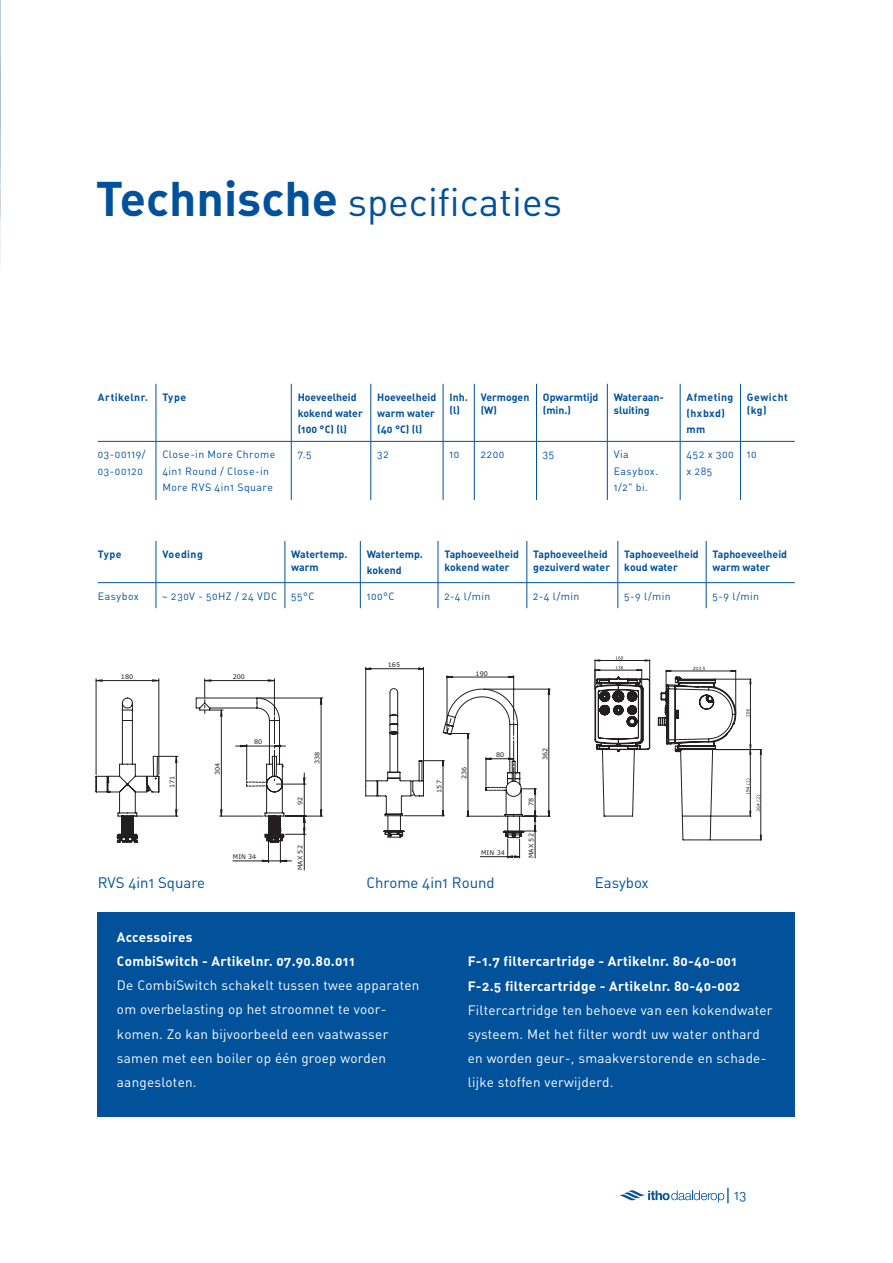
<style>
.page{position:relative;width:893px;height:1263px;background:#fff}
.page>*{position:absolute;margin:0;border:0;box-sizing:border-box;transform-origin:0 0}
.t1{font:39px "DIN Regular Alternate";color:#01519b}
.t2{font:15px "DIN Regular Alternate";color:#01519b}
.t3{font:13.5px/24px "DIN Regular Alternate";letter-spacing:.02em;color:#fff}
.t4{font:13.5px/24px "DIN Bold Alternate";letter-spacing:.02em;color:#fff}
.t5{font:13.5px "DIN Regular Alternate";color:#01519b}
.t6{font:10.5px/13px "DIN Bold Alternate";color:#01519b}
.t7{font:10.5px/16.5px "DIN Regular Alternate";letter-spacing:.045em;color:#01519b}
.t8{font:10.5px/15.9px "DIN Bold Alternate";letter-spacing:.045em;color:#01519b}
.t9{font:10.5px "DIN Bold Alternate";letter-spacing:.04em;color:#01519b}
.t10{font:6.45px "Verdana";color:#231f20}
.s1{font-family:"DIN Bold Alternate";font-size:48px}
.s2{font-size:18px}
</style>
<div class="page">
<svg style="left:619px;top:1190px;width:105px;height:12px"></svg>
<div style="left:98px;top:912px;width:697px;height:204px;background:#01519b"></div>
<img style="left:0;top:0;width:1px;height:263px">
<hr style="left:156px;top:384px;width:1px;height:57px;background:#01519b">
<hr style="left:291px;top:384px;width:1px;height:57px;background:#01519b">
<hr style="left:371px;top:384px;width:1px;height:57px;background:#01519b">
<hr style="left:443px;top:384px;width:1px;height:57px;background:#01519b">
<hr style="left:474px;top:384px;width:1px;height:57px;background:#01519b">
<hr style="left:536px;top:384px;width:1px;height:57px;background:#01519b">
<hr style="left:607px;top:384px;width:1px;height:57px;background:#01519b">
<hr style="left:680px;top:384px;width:1px;height:57px;background:#01519b">
<hr style="left:740px;top:384px;width:1px;height:57px;background:#01519b">
<hr style="left:98px;top:441px;width:58px;height:1px;background:#01519b">
<hr style="left:156px;top:441px;width:135px;height:1px;background:#01519b">
<hr style="left:156px;top:442px;width:1px;height:58px;background:#01519b">
<hr style="left:291px;top:441px;width:80px;height:1px;background:#01519b">
<hr style="left:291px;top:442px;width:1px;height:58px;background:#01519b">
<hr style="left:371px;top:441px;width:72px;height:1px;background:#01519b">
<hr style="left:371px;top:442px;width:1px;height:58px;background:#01519b">
<hr style="left:443px;top:441px;width:31px;height:1px;background:#01519b">
<hr style="left:443px;top:442px;width:1px;height:58px;background:#01519b">
<hr style="left:474px;top:441px;width:62px;height:1px;background:#01519b">
<hr style="left:474px;top:442px;width:1px;height:58px;background:#01519b">
<hr style="left:536px;top:441px;width:71px;height:1px;background:#01519b">
<hr style="left:536px;top:442px;width:1px;height:58px;background:#01519b">
<hr style="left:607px;top:441px;width:73px;height:1px;background:#01519b">
<hr style="left:607px;top:442px;width:1px;height:58px;background:#01519b">
<hr style="left:680px;top:441px;width:60px;height:1px;background:#01519b">
<hr style="left:680px;top:442px;width:1px;height:58px;background:#01519b">
<hr style="left:740px;top:441px;width:55px;height:1px;background:#01519b">
<hr style="left:740px;top:442px;width:1px;height:58px;background:#01519b">
<hr style="left:156px;top:541px;width:1px;height:41px;background:#01519b">
<hr style="left:285px;top:541px;width:1px;height:41px;background:#01519b">
<hr style="left:360px;top:541px;width:1px;height:41px;background:#01519b">
<hr style="left:438px;top:541px;width:1px;height:41px;background:#01519b">
<hr style="left:527px;top:541px;width:1px;height:41px;background:#01519b">
<hr style="left:618px;top:541px;width:1px;height:41px;background:#01519b">
<hr style="left:706px;top:541px;width:1px;height:41px;background:#01519b">
<hr style="left:98px;top:582px;width:58px;height:1px;background:#01519b">
<hr style="left:156px;top:582px;width:129px;height:1px;background:#01519b">
<svg style="left:156px;top:583px;width:1px;height:25px"></svg>
<hr style="left:285px;top:582px;width:75px;height:1px;background:#01519b">
<svg style="left:285px;top:583px;width:1px;height:25px"></svg>
<hr style="left:360px;top:582px;width:78px;height:1px;background:#01519b">
<svg style="left:360px;top:583px;width:1px;height:25px"></svg>
<hr style="left:438px;top:582px;width:89px;height:1px;background:#01519b">
<svg style="left:438px;top:583px;width:1px;height:25px"></svg>
<hr style="left:527px;top:582px;width:91px;height:1px;background:#01519b">
<svg style="left:527px;top:583px;width:1px;height:25px"></svg>
<hr style="left:618px;top:582px;width:88px;height:1px;background:#01519b">
<svg style="left:618px;top:583px;width:1px;height:25px"></svg>
<hr style="left:706px;top:582px;width:89px;height:1px;background:#01519b">
<svg style="left:706px;top:583px;width:1px;height:25px"></svg>
<svg style="left:365px;top:667px;width:185px;height:191px"></svg>
<hr style="left:304px;top:834px;width:1px;height:36px;background:#231f20">
<hr style="left:286px;top:816px;width:37px;height:1px;background:#231f20">
<hr style="left:259px;top:698px;width:64px;height:1px;background:#231f20">
<svg style="left:96px;top:679px;width:226px;height:184px"></svg>
<hr style="left:760px;top:749px;width:1px;height:91px;background:#231f20">
<hr style="left:711px;top:840px;width:50px;height:1px;background:#231f20">
<hr style="left:716px;top:749px;width:45px;height:1px;background:#231f20">
<svg style="left:746px;top:709px;width:3px;height:8px"></svg>
<hr style="left:714px;top:679px;width:37px;height:1px;background:#231f20">
<hr style="left:750px;top:679px;width:1px;height:70px;background:#231f20">
<hr style="left:750px;top:749px;width:1px;height:67px;background:#231f20">
<hr style="left:712px;top:816px;width:39px;height:1px;background:#231f20">
<svg style="left:746px;top:779px;width:15px;height:37px"></svg>
<svg style="left:595px;top:656px;width:141px;height:184px"></svg>
<h1 class="t1" style="left:96px;top:178px;width:468px"><span class="s1">Technische</span> specificaties</h1>
<p class="t9" style="left:98px;top:390px;width:52px">Artikelnr.</p>
<p class="t6" style="left:162px;top:390px;width:25px">Type</p>
<p class="t6" style="left:298px;top:389px;width:67px;line-height:15.9px">Hoeveelheid kokend water (100 °C) (l)</p>
<p class="t6" style="left:377px;top:389px;width:61px;line-height:15.9px">Hoeveelheid warm water (40 °C) (l)</p>
<p class="t6" style="left:449px;top:390px;width:20px">Inh. (l)</p>
<p class="t6" style="left:481px;top:390px;width:50px">Vermogen (W)</p>
<p class="t6" style="left:543px;top:390px;width:57px">Opwarmtijd (min.)</p>
<p class="t6" style="left:614px;top:390px;width:52px">Wateraan&shy;sluiting</p>
<p class="t8" style="left:686px;top:389px;width:48px">Afmeting (hxbxd) mm</p>
<p class="t8" style="left:747px;top:390px;width:42px;line-height:13px">Gewicht (kg)</p>
<p class="t7" style="left:98px;top:446px;width:49px">03-00119/<br>03-00120</p>
<p class="t7" style="left:162px;top:446px;width:115px">Close-in More Chrome<br>4in1 Round / Close-in<br>More RVS 4in1 Square</p>
<p class="t7" style="left:298px;top:446px;width:15px">7.5</p>
<p class="t7" style="left:377px;top:446px;width:13px">32</p>
<p class="t7" style="left:449px;top:446px;width:11px">10</p>
<p class="t7" style="left:481px;top:446px;width:25px">2200</p>
<p class="t7" style="left:543px;top:446px;width:13px">35</p>
<p class="t7" style="left:614px;top:446px;width:46px">Via<br>Easybox.<br>1/2" bi.</p>
<p class="t7" style="left:687px;top:446px;width:49px">452 x 300 x 285</p>
<p class="t7" style="left:747px;top:446px;width:11px">10</p>
<p class="t6" style="left:98px;top:547px;width:25px">Type</p>
<p class="t8" style="left:162px;top:546px;width:42px">Voeding</p>
<p class="t6" style="left:291px;top:547px;width:58px">Watertemp. warm</p>
<p class="t6" style="left:367px;top:546px;width:58px;line-height:15.9px">Watertemp. kokend</p>
<p class="t6" style="left:444px;top:547px;width:76px">Taphoeveelheid kokend water</p>
<p class="t6" style="left:533px;top:547px;width:78px">Taphoeveelheid gezuiverd water</p>
<p class="t6" style="left:624px;top:547px;width:76px">Taphoeveelheid koud water</p>
<p class="t6" style="left:712px;top:547px;width:76px">Taphoeveelheid warm water</p>
<p class="t7" style="left:98px;top:587px;width:43px">Easybox</p>
<p class="t7" style="left:162px;top:587px;width:116px">~ 230V - 50HZ / 24 VDC</p>
<p class="t7" style="left:291px;top:587px;width:25px">55°C</p>
<p class="t7" style="left:367px;top:587px;width:29px">100°C</p>
<p class="t7" style="left:444px;top:587px;width:48px">2-4 l/min</p>
<p class="t7" style="left:533px;top:587px;width:48px">2-4 l/min</p>
<p class="t7" style="left:624px;top:587px;width:48px">5-9 l/min</p>
<p class="t7" style="left:712px;top:587px;width:48px">5-9 l/min</p>
<p class="t10" style="left:121px;top:672px;width:14px">180</p>
<p class="t10" style="left:168px;top:788px;width:14px;rotate:-90deg">171</p>
<p class="t10" style="left:233px;top:672px;width:14px">200</p>
<p class="t10" style="left:213px;top:775px;width:14px;rotate:-90deg">304</p>
<p class="t10" style="left:254px;top:738px;width:10px">80</p>
<p class="t10" style="left:233px;top:853px;width:25px">MIN 34</p>
<p class="t10" style="left:313px;top:764px;width:14px;rotate:-90deg">338</p>
<p class="t10" style="left:296px;top:805px;width:10px;rotate:-90deg">92</p>
<p class="t10" style="left:296px;top:870px;width:26px;rotate:-90deg">MAX 52</p>
<p class="t10" style="left:388px;top:661px;width:14px">165</p>
<p class="t10" style="left:476px;top:669px;width:14px">190</p>
<p class="t10" style="left:435px;top:793px;width:14px;rotate:-90deg">157</p>
<p class="t10" style="left:460px;top:779px;width:14px;rotate:-90deg">236</p>
<p class="t10" style="left:496px;top:751px;width:10px">80</p>
<p class="t10" style="left:481px;top:848px;width:25px">MIN 34</p>
<p class="t10" style="left:541px;top:760px;width:14px;rotate:-90deg">362</p>
<p class="t10" style="left:527px;top:806px;width:10px;rotate:-90deg">78</p>
<p class="t10" style="left:527px;top:858px;width:26px;rotate:-90deg">MAX 52</p>
<p class="t2" style="left:98px;top:873px;width:109px">RVS 4in1 Square</p>
<p class="t2" style="left:366px;top:873px;width:130px">Chrome 4in1 Round</p>
<p class="t2" style="left:595px;top:873px;width:56px">Easybox</p>
<p class="t4" style="left:117px;top:925px;width:239px">Accessoires<br>CombiSwitch - Artikelnr. 07.90.80.011</p>
<p class="t3" style="left:117px;top:973px;width:304px">De CombiSwitch schakelt tussen twee apparaten om overbelasting op het stroomnet te voor&shy;komen. Zo kan bijvoorbeeld een vaatwasser samen met een boiler op één groep worden aangesloten.</p>
<p class="t4" style="left:468px;top:949px;width:274px">F-1.7 filtercartridge - Artikelnr. 80-40-001<br>F-2.5 filtercartridge - Artikelnr. 80-40-002</p>
<p class="t3" style="left:468px;top:997px;width:306px">Filtercartridge ten behoeve van een kokendwater systeem. Met het filter wordt uw water onthard en worden geur-, smaakverstorende en schade&shy;lijke stoffen verwijderd.</p>
<p class="t5" style="left:725px;top:1187px;width:23px"><span class="s2">|</span> 13</p>
</div>
